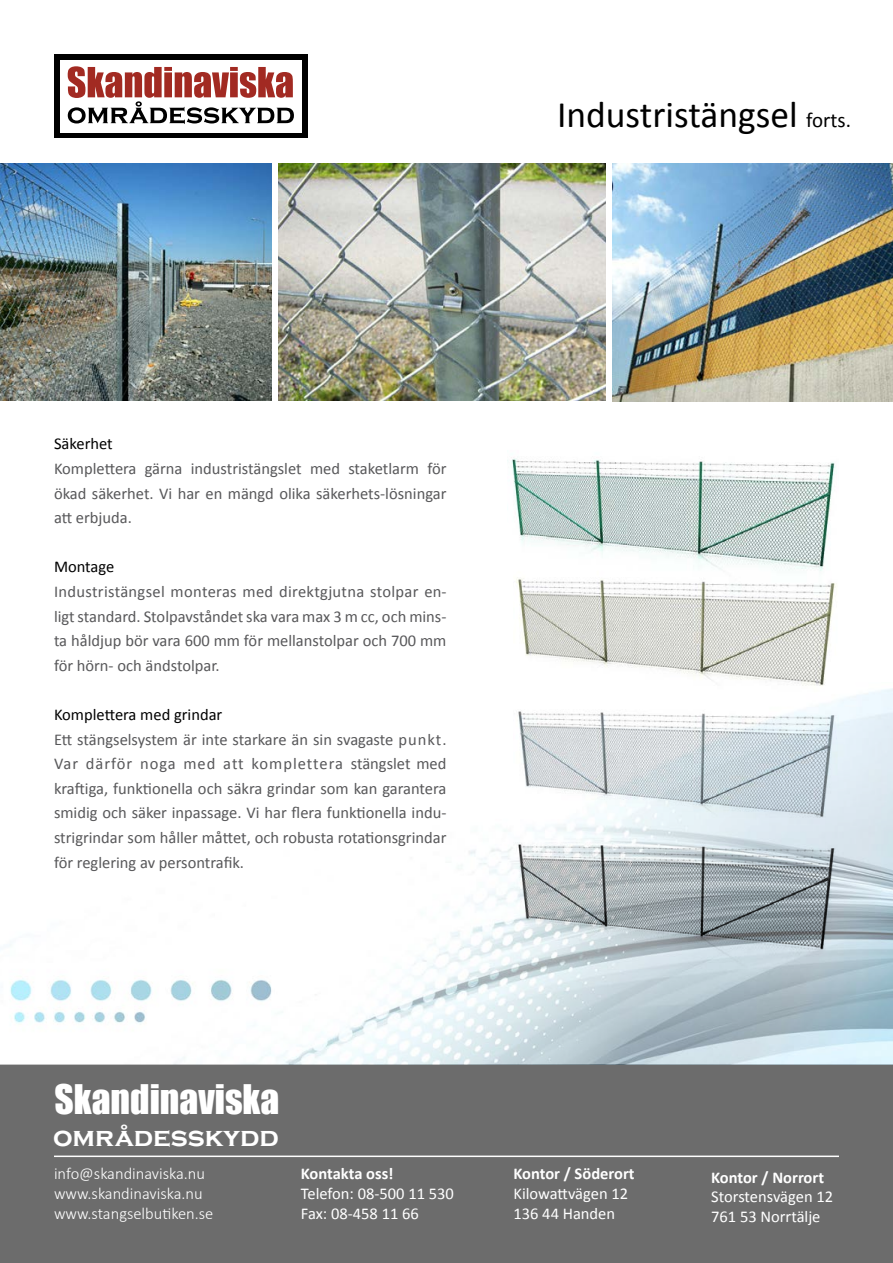
<style>
.page{position:relative;width:893px;height:1263px;background:#fff}
.page>*{position:absolute;margin:0;border:0;box-sizing:border-box;transform-origin:0 0}
.t1{font:37.5px "Calibri";color:#000}
.t2{font:37.5px "Impact";color:#fff}
.t3{font:700 27.45px "Copperplate Gothic";color:#fff}
.t4{font:16.5px/24.6px "Calibri";color:#58585a;text-align:justify}
.t5{font:16.5px/19.8px "Calibri";color:#fff}
.t6{font:300 16.5px/19.8px "Calibri";color:#fff}
.t7{font:700 16.5px "Calibri";color:#fff}
.t8{font:16.5px "Calibri";color:#000}
.s1{font-size:21px}
</style>
<div class="page">
<div style="left:0;top:1064px;width:893px;height:199px;background:#6c6c6c"></div>
<img style="left:9px;top:688px;width:884px;height:376px">
<div style="left:54px;top:54px;width:253px;height:84px;background:#000"></div>
<div style="left:60px;top:60px;width:242px;height:72px;background:#fff"></div>
<svg style="left:68px;top:66px;width:226px;height:58px"></svg>
<hr style="left:54px;top:1155px;width:785px;height:2px;background:#fff">
<img style="left:514px;top:752px;width:325px;height:48px">
<img style="left:279px;top:164px;width:327px;height:236px">
<img style="left:0;top:164px;width:272px;height:236px">
<img style="left:613px;top:164px;width:280px;height:237px">
<img style="left:514px;top:635px;width:325px;height:117px">
<img style="left:514px;top:800px;width:325px;height:217px">
<img style="left:507px;top:458px;width:329px;height:177px">
<h1 class="t1" style="left:557px;top:91px;width:296px">Industristängsel <span class="s1">forts.</span></h1>
<p class="t8" style="left:54px;top:433px;width:60px">Säkerhet</p>
<p class="t4" style="left:54px;top:456px;width:394px">Komplettera gärna industristängslet med staketlarm för ökad säkerhet. Vi har en mängd olika säkerhets-lösningar att erbjuda.</p>
<p class="t8" style="left:54px;top:556px;width:62px">Montage</p>
<p class="t4" style="left:54px;top:579px;width:394px">Industristängsel monteras med direktgjutna stolpar en&shy;ligt standard. Stolpavståndet ska vara max 3 m cc, och mins&shy;ta håldjup bör vara 600 mm för mellanstolpar och 700 mm för hörn- och ändstolpar.</p>
<p class="t8" style="left:54px;top:704px;width:170px">Komplettera med grindar</p>
<p class="t4" style="left:54px;top:727px;width:394px">Ett stängselsystem är inte starkare än sin svagaste punkt.<br>Var därför noga med att komplettera stängslet med kraftiga, funktionella och säkra grindar som kan garantera smidig och säker inpassage. Vi har flera funktionella indu&shy;strigrindar som håller måttet, och robusta rotationsgrindar för reglering av persontrafik.</p>
<h1 class="t2" style="left:55px;top:1070px;width:226px">Skandinaviska</h1>
<h2 class="t3" style="left:53px;top:1122px;width:227px">områdesskydd</h2>
<p class="t6" style="left:54px;top:1164px;width:161px">info@skandinaviska.nu www.skandinaviska.nu www.stangselbutiken.se</p>
<p class="t7" style="left:513px;top:1163px;width:123px">Kontor / Söderort</p>
<p class="t7" style="left:301px;top:1163px;width:94px">Kontakta oss!</p>
<p class="t5" style="left:301px;top:1184px;width:154px">Telefon: 08-500 11 530<br>Fax: 08-458 11 66</p>
<p class="t5" style="left:513px;top:1184px;width:116px">Kilowattvägen 12<br>136 44 Handen</p>
<p class="t7" style="left:711px;top:1166px;width:114px">Kontor / Norrort</p>
<p class="t5" style="left:711px;top:1187px;width:123px">Storstensvägen 12<br>761 53 Norrtälje</p>
</div>
